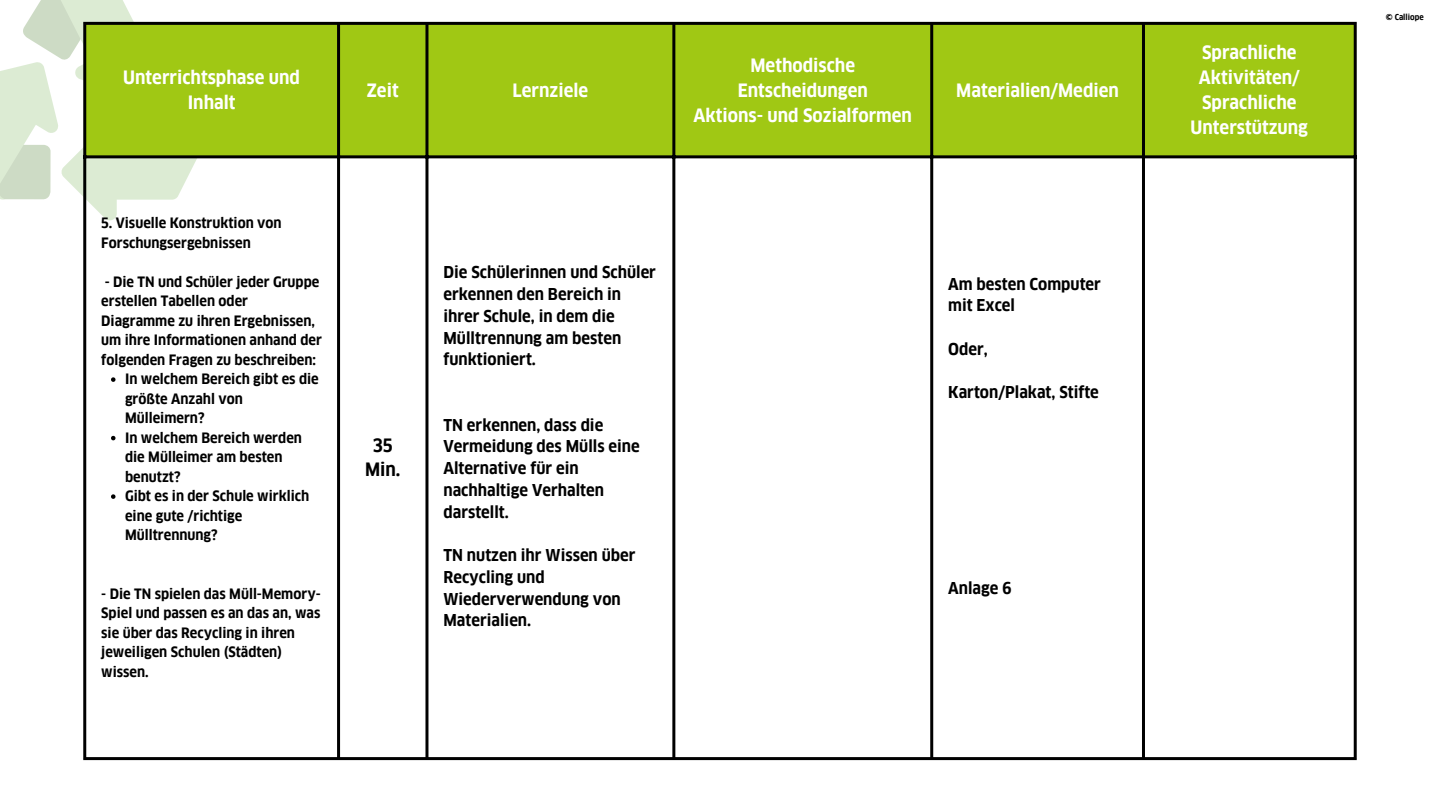
<style>
.page{position:relative;width:1440px;height:810px;background:#fff}
.page>*{position:absolute;margin:0;border:0;box-sizing:border-box;transform-origin:0 0}
.t1{font:700 18px/24.8px "Goethe FF Clan";color:#fff;text-align:center}
.t2{font:700 18px/24.8px "Goethe FF Clan";color:#000;text-align:center}
.t3{font:700 16px/21.8px "Goethe FF Clan";color:#000}
.t4{font:700 14px/19.5px "Goethe FF Clan";color:#000}
.t5{font:700 8px "Goethe FF Clan";color:#000}
</style>
<div class="page">
<svg style="left:0;top:0;width:203px;height:220px"></svg>
<div style="left:86px;top:25px;width:1268px;height:130px;background:#a0c814"></div>
<svg style="left:111px;top:377px;width:5px;height:5px"></svg>
<svg style="left:111px;top:436px;width:5px;height:4px"></svg>
<svg style="left:111px;top:494px;width:5px;height:5px"></svg>
<hr style="left:83px;top:25px;width:3px;height:732px;background:#000">
<hr style="left:337px;top:25px;width:3px;height:732px;background:#000">
<hr style="left:425px;top:25px;width:3px;height:732px;background:#000">
<hr style="left:672px;top:25px;width:3px;height:732px;background:#000">
<hr style="left:930px;top:25px;width:3px;height:732px;background:#000">
<hr style="left:1142px;top:25px;width:3px;height:732px;background:#000">
<hr style="left:1354px;top:25px;width:3px;height:732px;background:#000">
<hr style="left:83px;top:22px;width:1274px;height:3px;background:#000">
<hr style="left:83px;top:155px;width:1274px;height:3px;background:#000">
<hr style="left:83px;top:757px;width:1274px;height:3px;background:#000">
<p class="t1" style="left:123px;top:65px;width:178px">Unterrichtsphase und<br>Inhalt</p>
<p class="t4" style="left:101px;top:213px;width:182px">5. Visuelle Konstruktion von<br>Forschungsergebnissen</p>
<p class="t4" style="left:101px;top:272px;width:222px">- Die TN und Schüler jeder Gruppe erstellen Tabellen oder<br>Diagramme zu ihren Ergebnissen, um ihre Informationen anhand der folgenden Fragen zu beschreiben:</p>
<p class="t4" style="left:125px;top:369px;width:195px">In welchem Bereich gibt es die größte Anzahl von<br>Mülleimern?<br>In welchem Bereich werden die Mülleimer am besten benutzt?<br>Gibt es in der Schule wirklich eine gute /richtige<br>Mülltrennung?</p>
<p class="t4" style="left:101px;top:584px;width:221px">- Die TN spielen das Müll-Memory-<br>Spiel und passen es an das an, was sie über das Recycling in ihren jeweiligen Schulen (Städten) wissen.</p>
<p class="t1" style="left:367px;top:78px;width:33px">Zeit</p>
<p class="t1" style="left:513px;top:78px;width:77px">Lernziele</p>
<p class="t1" style="left:694px;top:53px;width:220px">Methodische<br>Entscheidungen<br>Aktions- und Sozialformen</p>
<p class="t1" style="left:956px;top:78px;width:164px">Materialien/Medien</p>
<p class="t2" style="left:365px;top:433px;width:37px">35<br>Min.</p>
<p class="t3" style="left:443px;top:262px;width:214px">Die Schülerinnen und Schüler erkennen den Bereich in ihrer Schule, in dem die<br>Mülltrennung am besten funktioniert.</p>
<p class="t3" style="left:443px;top:414px;width:198px">TN erkennen, dass die<br>Vermeidung des Mülls eine<br>Alternative für ein nachhaltige Verhalten darstellt.</p>
<p class="t3" style="left:443px;top:545px;width:194px">TN nutzen ihr Wissen über<br>Recycling und<br>Wiederverwendung von<br>Materialien.</p>
<p class="t3" style="left:948px;top:273px;width:154px">Am besten Computer mit Excel</p>
<p class="t3" style="left:948px;top:338px;width:41px">Oder,</p>
<p class="t3" style="left:948px;top:382px;width:152px">Karton/Plakat, Stifte</p>
<p class="t3" style="left:948px;top:578px;width:65px">Anlage 6</p>
<p class="t1" style="left:1191px;top:41px;width:119px">Sprachliche<br>Aktivitäten/<br>Sprachliche<br>Unterstützung</p>
<p class="t5" style="left:1386px;top:12px;width:39px">© Calliope</p>
</div>
